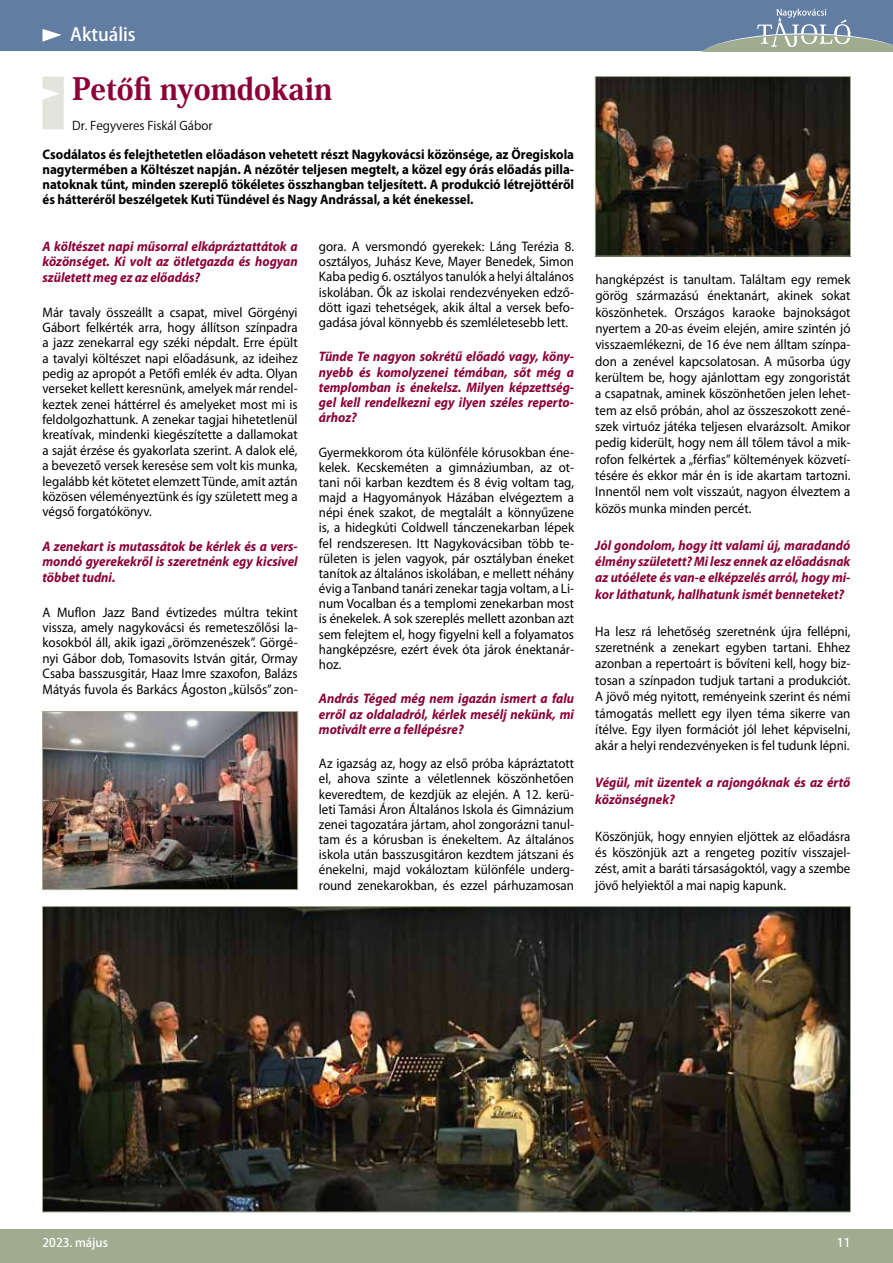
<style>
.page{position:relative;width:893px;height:1263px;background:#fff}
.page>*{position:absolute;margin:0;border:0;box-sizing:border-box;transform-origin:0 0}
.t1{font:800 30.3px "Koz Min Pr 6 N";color:#8c0037;scale:.95 1}
.t2{font:500 18px "Koz Go Pr 6 N";color:#fff}
.t3{font:13.8px/15.1px "Myriad Pro";color:#000;text-align:justify;scale:.94 1}
.t4{font:italic 700 13.8px/15.1px "Myriad Pro";color:#8c0037;text-align:justify;scale:.94 1}
.t5{font:700 13.8px/15px "Myriad Pro";color:#000;text-align:justify;scale:.94 1}
.t6{font:12px "Koz Go Pr 6 N";color:#000}
.t7{font:500 12px "Koz Go Pr 6 N";color:#fff}
</style>
<div class="page">
<div style="left:0;top:0;width:893px;height:51px;background:#617da2"></div>
<svg style="left:702px;top:9px;width:191px;height:42px"></svg>
<div style="left:0;top:1229px;width:893px;height:34px;background:#9fac8f"></div>
<svg style="left:43px;top:29px;width:19px;height:13px"></svg>
<svg style="left:43px;top:77px;width:21px;height:52px"></svg>
<img style="left:44px;top:908px;width:805px;height:302px">
<img style="left:597px;top:78px;width:252px;height:176px">
<div style="left:595px;top:76px;width:256px;height:180px;border:1px solid #9fac8f"></div>
<img style="left:44px;top:713px;width:252px;height:175px">
<div style="left:42px;top:711px;width:256px;height:179px;border:1px solid #9fac8f"></div>
<h2 class="t2" style="left:70px;top:25px;width:67px">Aktuális</h2>
<h1 class="t1" style="left:72px;top:72px;width:275px">Petőfi nyomdokain</h1>
<p class="t6" style="left:72px;top:118px;width:142px">Dr. Fegyveres Fiskál Gábor</p>
<p class="t5" style="left:43px;top:147px;width:567px">Csodálatos és felejthetetlen előadáson vehetett részt Nagykovácsi közönsége, az Öregiskola nagytermében a Költészet napján. A nézőtér teljesen megtelt, a közel egy órás előadás pilla&shy;natoknak tűnt, minden szereplő tökéletes összhangban teljesített. A produkció létrejöttéről és hátteréről beszélgetek Kuti Tündével és Nagy Andrással, a két énekessel.</p>
<p class="t4" style="left:43px;top:238px;width:273px">A költészet napi műsorral elkápráztattátok a közönséget. Ki volt az ötletgazda és hogyan született meg ez az előadás?</p>
<p class="t3" style="left:43px;top:304px;width:273px">Már tavaly összeállt a csapat, mivel Görgényi Gábort felkérték arra, hogy állítson színpadra a jazz zenekarral egy széki népdalt. Erre épült a tavalyi költészet napi előadásunk, az ideihez pedig az apropót a Petőfi emlék év adta. Olyan verseket kellett keresnünk, amelyek már rendel&shy;keztek zenei háttérrel és amelyeket most mi is feldolgozhattunk. A zenekar tagjai hihetetlenül kreatívak, mindenki kiegészítette a dallamokat a saját érzése és gyakorlata szerint. A dalok elé, a bevezető versek keresése sem volt kis munka, legalább két kötetet elemzett Tünde, amit aztán közösen véleményeztünk és így született meg a végső forgatókönyv.</p>
<p class="t4" style="left:43px;top:538px;width:273px">A zenekart is mutassátok be kérlek és a vers&shy;mondó gyerekekről is szeretnénk egy kicsivel többet tudni.</p>
<p class="t3" style="left:43px;top:604px;width:273px">A Muflon Jazz Band évtizedes múltra tekint vissza, amely nagykovácsi és remeteszőlősi la&shy;kosokból áll, akik igazi „örömzenészek”. Görgé&shy;nyi Gábor dob, Tomasovits István gitár, Ormay Csaba basszusgitár, Haaz Imre szaxofon, Balázs Mátyás fuvola és Barkács Ágoston „külsős” zon-</p>
<p class="t3" style="left:319px;top:239px;width:273px">gora. A versmondó gyerekek: Láng Terézia 8. osztályos, Juhász Keve, Mayer Benedek, Simon Kaba pedig 6. osztályos tanulók a helyi általános iskolában. Ők az iskolai rendezvényeken edző&shy;dött igazi tehetségek, akik által a versek befo&shy;gadása jóval könnyebb és szemléletesebb lett.</p>
<p class="t4" style="left:319px;top:349px;width:273px">Tünde Te nagyon sokrétű előadó vagy, kön - nyebb és komolyzenei témában, sőt még a templomban is énekelsz. Milyen képzettség&shy;gel kell rendelkezni egy ilyen széles reperto&shy;árhoz?</p>
<p class="t3" style="left:319px;top:444px;width:273px">Gyermekkorom óta különféle kórusokban éne&shy;kelek. Kecskeméten a gimnáziumban, az ot&shy;tani női karban kezdtem és 8 évig voltam tag, majd a Hagyományok Házában elvégeztem a népi ének szakot, de megtalált a könnyűzene is, a hidegkúti Coldwell tánczenekarban lépek fel rendszeresen. Itt Nagykovácsiban több te&shy;rületen is jelen vagyok, pár osztályban éneket tanítok az általános iskolában, e mellett néhány évig a Tanband tanári zenekar tagja voltam, a Li&shy;num Vocalban és a templomi zenekarban most is énekelek. A sok szereplés mellett azonban azt sem felejtem el, hogy figyelni kell a folyamatos hangképzésre, ezért évek óta járok énektanár&shy;hoz.</p>
<p class="t4" style="left:319px;top:691px;width:273px">András Téged még nem igazán ismert a falu erről az oldaladról, kérlek mesélj nekünk, mi motivált erre a fellépésre?</p>
<p class="t3" style="left:319px;top:756px;width:273px">Az igazság az, hogy az első próba kápráztatott el, ahova szinte a véletlennek köszönhetően keveredtem, de kezdjük az elején. A 12. kerü&shy;leti Tamási Áron Általános Iskola és Gimnázium zenei tagozatára jártam, ahol zongorázni tanul&shy;tam és a kórusban is énekeltem. Az általános iskola után basszusgitáron kezdtem játszani és énekelni, majd vokáloztam különféle underg&shy;round zenekarokban, és ezzel párhuzamosan</p>
<p class="t3" style="left:595px;top:271px;width:273px;line-height:16.4px">hangképzést is tanultam. Találtam egy remek görög származású énektanárt, akinek sokat köszönhetek. Országos karaoke bajnokságot nyertem a 20-as éveim elején, amire szintén jó visszaemlékezni, de 16 éve nem álltam színpa&shy;don a zenével kapcsolatosan. A műsorba úgy kerültem be, hogy ajánlottam egy zongoristát a csapatnak, aminek köszönhetően jelen lehet&shy;tem az első próbán, ahol az összeszokott zené&shy;szek virtuóz játéka teljesen elvarázsolt. Amikor pedig kiderült, hogy nem áll tőlem távol a mik&shy;rofon felkértek a „férfias” költemények közvetí&shy;tésére és ekkor már én is ide akartam tartozni.<br>Innentől nem volt visszaút, nagyon élveztem a közös munka minden percét.</p>
<p class="t4" style="left:595px;top:536px;width:273px;line-height:16.4px">Jól gondolom, hogy itt valami új, maradandó élmény született? Mi lesz ennek az előadásnak az utóélete és van-e elképzelés arról, hogy mi&shy;kor láthatunk, hallhatunk ismét benneteket?</p>
<p class="t3" style="left:595px;top:623px;width:273px;line-height:16.4px">Ha lesz rá lehetőség szeretnénk újra fellépni, szeretnénk a zenekart egyben tartani. Ehhez azonban a repertoárt is bővíteni kell, hogy biz&shy;tosan a színpadon tudjuk tartani a produkciót.<br>A jövő még nyitott, reményeink szerint és némi támogatás mellett egy ilyen téma sikerre van ítélve. Egy ilyen formációt jól lehet képviselni, akár a helyi rendezvényeken is fel tudunk lépni.</p>
<p class="t4" style="left:595px;top:774px;width:273px;line-height:16.4px">Végül, mit üzentek a rajongóknak és az értő közönségnek?</p>
<p class="t3" style="left:595px;top:827px;width:273px;line-height:16.4px">Köszönjük, hogy ennyien eljöttek az előadásra és köszönjük azt a rengeteg pozitív visszajel&shy;zést, amit a baráti társaságoktól, vagy a szembe jövő helyiektől a mai napig kapunk.</p>
<p class="t7" style="left:43px;top:1236px;width:67px">2023. május</p>
<p class="t7" style="left:837px;top:1236px;width:15px">11</p>
</div>
